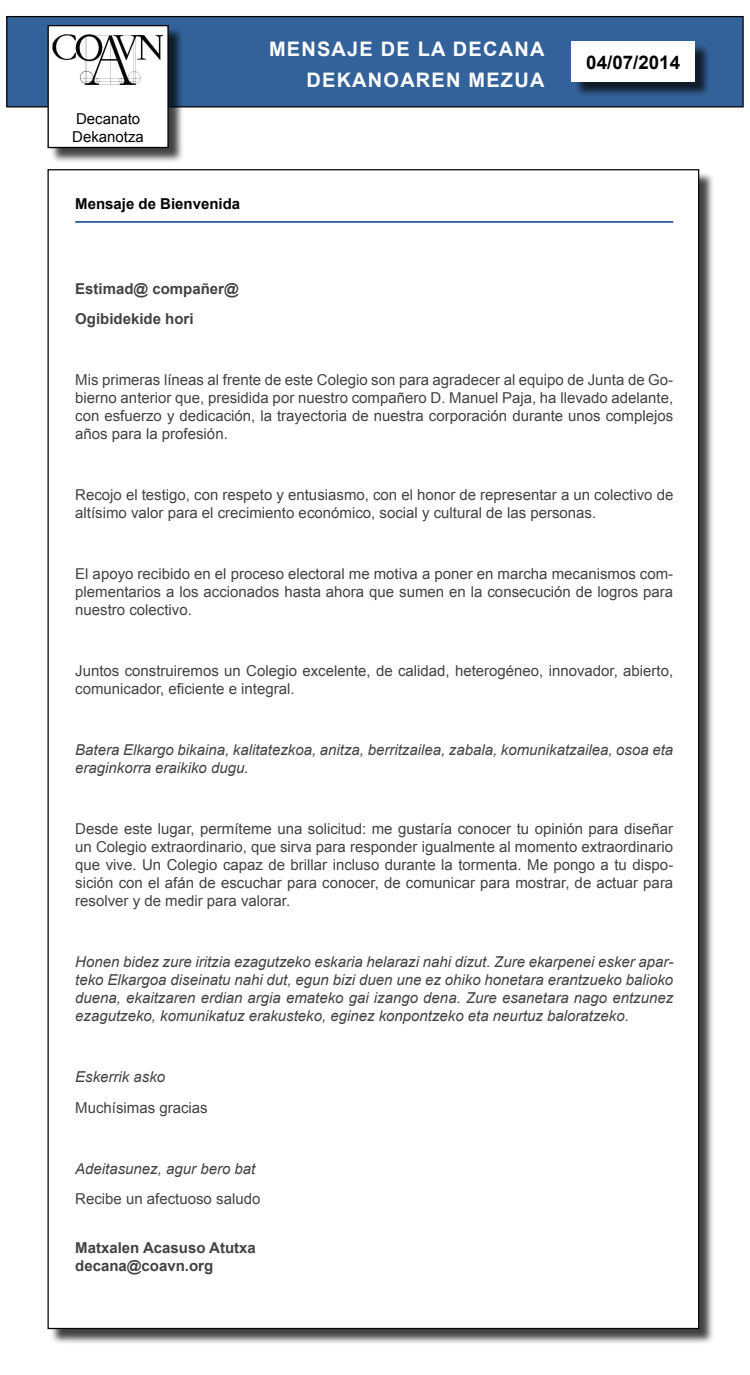
<style>
.page{position:relative;width:750px;height:1375px;background:#fff}
.page>*{position:absolute;margin:0;border:0;box-sizing:border-box;transform-origin:0 0}
.t1{font:700 20px/31.2px "Arial";letter-spacing:.06em;color:#fefefe;text-align:right}
.t2{font:700 18.75px "Arial";color:#040503}
.t3{font:15px/18px "Arial";color:#434242;text-align:justify}
.t4{font:italic 15px/18px "Arial";color:#434242}
.t5{font:700 15px/30.5px "Arial";color:#434242}
.t6{font:700 15px "Arial";color:#040503}
.t7{font:15px/18px "Arial";color:#040503}
</style>
<div class="page">
<div style="left:49px;top:171px;width:666px;height:1174px;background:#040503;opacity:.75"></div>
<div style="left:48px;top:170px;width:651px;height:1159px;background:#fff"></div>
<div style="left:7px;top:17px;width:736px;height:90px;background:#33629b"></div>
<div style="left:6px;top:16px;width:738px;height:91px;border:1px solid #040503"></div>
<div style="left:573px;top:44px;width:137px;height:54px;background:#040503;opacity:.75"></div>
<div style="left:572px;top:42px;width:123px;height:40px;background:#fff"></div>
<div style="left:49px;top:27px;width:135px;height:137px;background:#040503;opacity:.75"></div>
<div style="left:48px;top:26px;width:120px;height:122px;background:#fefefe"></div>
<img style="left:52px;top:34px;width:112px;height:51px">
<div style="left:47px;top:25px;width:122px;height:123px;border:1px solid #040503"></div>
<hr style="left:75px;top:221px;width:598px;height:2px;background:#33629b">
<p class="t7" style="left:72px;top:110px;width:73px">Decanato<br>Dekanotza</p>
<p class="t6" style="left:75px;top:194px;width:167px">Mensaje de Bienvenida</p>
<p class="t5" style="left:75px;top:274px;width:165px">Estimad@ compañer@<br>Ogibidekide hori</p>
<h1 class="t1" style="left:269px;top:34px;width:277px">MENSAJE DE LA DECANA<br>DEKANOAREN MEZUA</h1>
<p class="t2" style="left:586px;top:49px;width:95px">04/07/2014</p>
<p class="t3" style="left:75px;top:371px;width:600px">Mis primeras líneas al frente de este Colegio son para agradecer al equipo de Junta de Go&shy;bierno anterior que, presidida por nuestro compañero D. Manuel Paja, ha llevado adelante, con esfuerzo y dedicación, la trayectoria de nuestra corporación durante unos complejos años para la profesión.</p>
<p class="t3" style="left:75px;top:486px;width:600px">Recojo el testigo, con respeto y entusiasmo, con el honor de representar a un colectivo de altísimo valor para el crecimiento económico, social y cultural de las personas.</p>
<p class="t3" style="left:75px;top:565px;width:600px">El apoyo recibido en el proceso electoral me motiva a poner en marcha mecanismos com&shy;plementarios a los accionados hasta ahora que sumen en la consecución de logros para nuestro colectivo.</p>
<p class="t3" style="left:75px;top:662px;width:600px">Juntos construiremos un Colegio excelente, de calidad, heterogéneo, innovador, abierto, comunicador, eficiente e integral.</p>
<p class="t4" style="left:75px;top:741px;width:600px">Batera Elkargo bikaina, kalitatezkoa, anitza, berritzailea, zabala, komunikatzailea, osoa eta eraginkorra eraikiko dugu.</p>
<p class="t3" style="left:75px;top:820px;width:600px">Desde este lugar, permíteme una solicitud: me gustaría conocer tu opinión para diseñar un Colegio extraordinario, que sirva para responder igualmente al momento extraordinario que vive. Un Colegio capaz de brillar incluso durante la tormenta. Me pongo a tu dispo&shy;sición con el afán de escuchar para conocer, de comunicar para mostrar, de actuar para resolver y de medir para valorar.</p>
<p class="t4" style="left:75px;top:953px;width:600px;text-align:justify">Honen bidez zure iritzia ezagutzeko eskaria helarazi nahi dizut. Zure ekarpenei esker apar&shy;teko Elkargoa diseinatu nahi dut, egun bizi duen une ez ohiko honetara erantzueko balioko duena, ekaitzaren erdian argia emateko gai izango dena. Zure esanetara nago entzunez ezagutzeko, komunikatuz erakusteko, eginez konpontzeko eta neurtuz baloratzeko.</p>
<p class="t4" style="left:75px;top:1068px;width:92px">Eskerrik asko</p>
<p class="t3" style="left:75px;top:1099px;width:134px">Muchísimas gracias</p>
<p class="t4" style="left:75px;top:1160px;width:182px">Adeitasunez, agur bero bat</p>
<p class="t3" style="left:75px;top:1190px;width:187px">Recibe un afectuoso saludo</p>
<p class="t5" style="left:75px;top:1239px;width:182px;line-height:18px">Matxalen Acasuso Atutxa decana@coavn.org</p>
</div>
